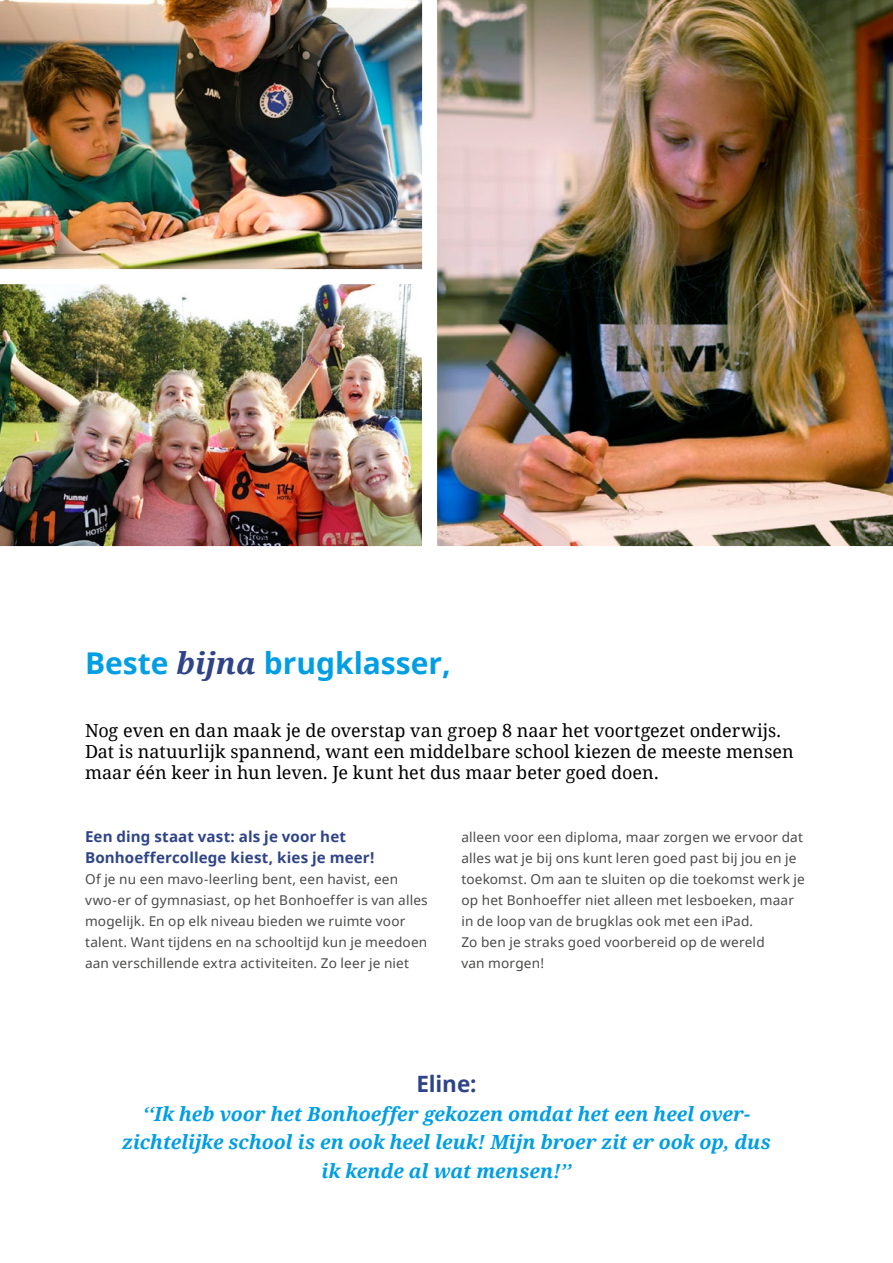
<style>
.page{position:relative;width:893px;height:1263px;background:#fff}
.page>*{position:absolute;margin:0;border:0;box-sizing:border-box;transform-origin:0 0}
.t1{font:700 30px "Noto Sans";color:#009ee4}
.t2{font:700 22.5px "Noto Sans";letter-spacing:-.005em;color:#2f4488}
.t3{font:italic 700 19.5px/28.5px "Noto Serif";color:#009ee4;text-align:center}
.t4{font:18px/21px "Noto Serif";color:#000}
.t5{font:700 15px/21px "Noto Sans";letter-spacing:.005em;color:#2f4488}
.t6{font:13.5px/21px "Noto Sans";letter-spacing:.015em;color:#4a4a49}
.s1{font-family:"Noto Serif";font-style:italic;color:#2f4488}
</style>
<div class="page">
<img style="left:0;top:284px;width:422px;height:263px">
<img style="left:0;top:0;width:422px;height:270px">
<img style="left:422px;top:0;width:471px;height:547px">
<h1 class="t1" style="left:85px;top:651px;width:367px">Beste <span class="s1">bijna</span> brugklasser,</h1>
<h3 class="t4" style="left:85px;top:721px;width:710px">Nog even en dan maak je de overstap van groep 8 naar het voortgezet onderwijs.<br>Dat is natuurlijk spannend, want een middelbare school kiezen de meeste mensen maar één keer in hun leven. Je kunt het dus maar beter goed doen.</h3>
<p class="t5" style="left:85px;top:827px;width:291px">Een ding staat vast: als je voor het<br>Bonhoeffercollege kiest, kies je meer!</p>
<p class="t6" style="left:85px;top:869px;width:344px">Of je nu een mavo-leerling bent, een havist, een vwo-er of gymnasiast, op het Bonhoeffer is van alles mogelijk. En op elk niveau bieden we ruimte voor talent. Want tijdens en na schooltijd kun je meedoen aan verschillende extra activiteiten. Zo leer je niet</p>
<p class="t6" style="left:461px;top:827px;width:345px">alleen voor een diploma, maar zorgen we ervoor dat alles wat je bij ons kunt leren goed past bij jou en je toekomst. Om aan te sluiten op die toekomst werk je op het Bonhoeffer niet alleen met lesboeken, maar in de loop van de brugklas ook met een iPad.<br>Zo ben je straks goed voorbereid op de wereld<br>van morgen!</p>
<h2 class="t2" style="left:416px;top:1075px;width:62px">Eline:</h2>
<h3 class="t3" style="left:122px;top:1101px;width:650px">‘‘Ik heb voor het Bonhoeffer gekozen omdat het een heel over&shy;zichtelijke school is en ook heel leuk! Mijn broer zit er ook op, dus ik kende al wat mensen!’’</h3>
</div>
